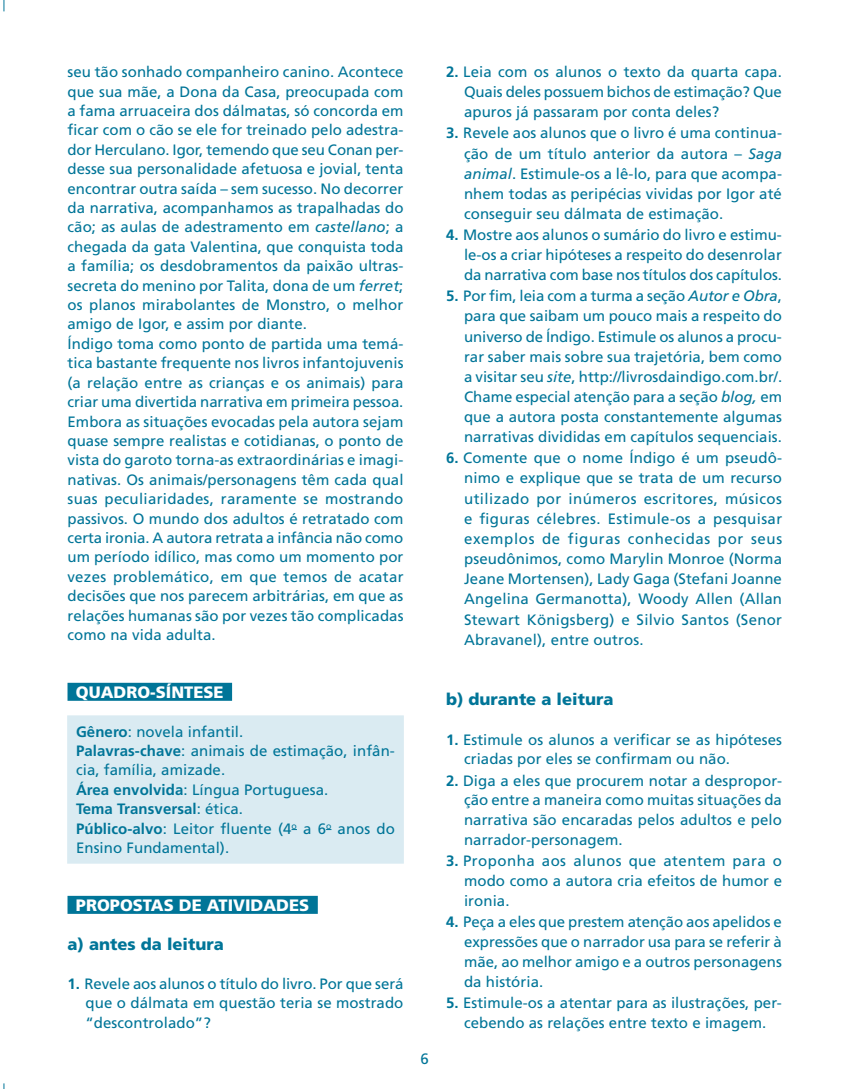
<style>
.page{position:relative;width:844px;height:1089px;background:#fff}
.page>*{position:absolute;margin:0;border:0;box-sizing:border-box;transform-origin:0 0}
.t1{font:900 16.5px "Frutiger LT Std";color:#fff}
.t2{font:900 16.5px "Frutiger LT Std";color:#007598}
.t3{font:15px/19.4px "Frutiger LT Std";letter-spacing:.005em;color:#007598;text-align:justify}
.s1{font-style:italic}
.s2{font-weight:700}
</style>
<div class="page">
<div style="left:67px;top:715px;width:337px;height:148px;background:#daebf2;border:2px solid #daebf2"></div>
<div style="left:68px;top:682px;width:164px;height:18px;background:#007598"></div>
<div style="left:68px;top:895px;width:250px;height:18px;background:#007598"></div>
<svg style="left:3px;top:0;width:2px;height:11px"></svg>
<svg style="left:3px;top:1083px;width:2px;height:6px"></svg>
<p class="t3" style="left:68px;top:62px;width:337px;text-align:left">seu tão sonhado companheiro canino. Acontece que sua mãe, a Dona da Casa, preocupada com a fama arruaceira dos dálmatas, só concorda em ficar com o cão se ele for treinado pelo adestra&shy;dor Herculano. Igor, temendo que seu Conan per&shy;desse sua personalidade afetuosa e jovial, tenta encontrar outra saída – sem sucesso. No decorrer da narrativa, acompanhamos as trapalhadas do cão; as aulas de adestramento em <span class="s1">castellano</span>; a chegada da gata Valentina, que conquista toda a família; os desdobramentos da paixão ultras&shy;secreta do menino por Talita, dona de um <span class="s1">ferret</span>; os planos mirabolantes de Monstro, o melhor amigo de Igor, e assim por diante.<br>Índigo toma como ponto de partida uma temá&shy;tica bastante frequente nos livros infantojuvenis (a relação entre as crianças e os animais) para criar uma divertida narrativa em primeira pessoa.<br>Embora as situações evocadas pela autora sejam quase sempre realistas e cotidianas, o ponto de vista do garoto torna-as extraordinárias e imagi&shy;nativas. Os animais/personagens têm cada qual suas peculiaridades, raramente se mostrando passivos. O mundo dos adultos é retratado com certa ironia. A autora retrata a infância não como um período idílico, mas como um momento por vezes problemático, em que temos de acatar decisões que nos parecem arbitrárias, em que as relações humanas são por vezes tão complicadas como na vida adulta.</p>
<p class="t1" style="left:76px;top:682px;width:149px">QUADRO-SÍNTESE</p>
<p class="t3" style="left:76px;top:721px;width:320px;text-align:left"><span class="s2">Gênero</span>: novela infantil.<br><span class="s2">Palavras-chave</span>: animais de estimação, infân&shy;cia, família, amizade.<br><span class="s2">Área envolvida</span>: Língua Portuguesa.<br><span class="s2">Tema Transversal</span>: ética.<br><span class="s2">Público-alvo</span>: Leitor fluente (4<sup>o</sup> a 6<sup>o</sup> anos do<br>Ensino Fundamental).</p>
<p class="t1" style="left:76px;top:894px;width:235px">PROPOSTAS DE ATIVIDADES</p>
<p class="t2" style="left:68px;top:934px;width:158px">a) antes da leitura</p>
<p class="t3" style="left:86px;top:973px;width:319px;text-indent:-18px"><span class="s2">1.</span> Revele aos alunos o título do livro. Por que será que o dálmata em questão teria se mostrado “descontrolado”?</p>
<p class="t3" style="left:464px;top:62px;width:319px;line-height:20.1px;text-indent:-18px"><span class="s2">2.</span> Leia com os alunos o texto da quarta capa.<br>Quais deles possuem bichos de estimação? Que apuros já passaram por conta deles?</p>
<p class="t3" style="left:464px;top:123px;width:319px;line-height:20.1px;text-indent:-18px"><span class="s2">3.</span> Revele aos alunos que o livro é uma continua&shy;ção de um título anterior da autora – <span class="s1">Saga animal</span>. Estimule-os a lê-lo, para que acompa&shy;nhem todas as peripécias vividas por Igor até conseguir seu dálmata de estimação.</p>
<p class="t3" style="left:464px;top:225px;width:319px;line-height:20.1px;text-indent:-18px"><span class="s2">4.</span> Mostre aos alunos o sumário do livro e estimu&shy;le-os a criar hipóteses a respeito do desenrolar da narrativa com base nos títulos dos capítulos.</p>
<p class="t3" style="left:464px;top:286px;width:320px;line-height:20.1px;text-indent:-18px"><span class="s2">5.</span> Por fim, leia com a turma a seção <span class="s1">Autor e Obra</span>, para que saibam um pouco mais a respeito do universo de Índigo. Estimule os alunos a procu&shy;rar saber mais sobre sua trajetória, bem como a visitar seu <span class="s1">site</span>, http://livrosdaindigo.com.br/.<br>Chame especial atenção para a seção <span class="s1">blog,</span> em que a autora posta constantemente algumas narrativas divididas em capítulos sequenciais.</p>
<p class="t3" style="left:464px;top:448px;width:320px;line-height:20.1px;text-indent:-18px"><span class="s2">6.</span> Comente que o nome Índigo é um pseudô&shy;nimo e explique que se trata de um recurso utilizado por inúmeros escritores, músicos e figuras célebres. Estimule-os a pesquisar exemplos de figuras conhecidas por seus pseudônimos, como Marylin Monroe (Norma Jeane Mortensen), Lady Gaga (Stefani Joanne Angelina Germanotta), Woody Allen (Allan Stewart Königsberg) e Silvio Santos (Senor Abravanel), entre outros.</p>
<p class="t3" style="left:420px;top:1049px;width:10px">6</p>
<p class="t2" style="left:446px;top:689px;width:169px">b) durante a leitura</p>
<p class="t3" style="left:464px;top:729px;width:319px;line-height:19.8px;text-indent:-18px"><span class="s2">1.</span> Estimule os alunos a verificar se as hipóteses criadas por eles se confirmam ou não.</p>
<p class="t3" style="left:464px;top:770px;width:319px;line-height:19.8px;text-indent:-18px"><span class="s2">2.</span> Diga a eles que procurem notar a despropor&shy;ção entre a maneira como muitas situações da narrativa são encaradas pelos adultos e pelo narrador-personagem.</p>
<p class="t3" style="left:464px;top:851px;width:319px;line-height:19.8px;text-indent:-18px"><span class="s2">3.</span> Proponha aos alunos que atentem para o modo como a autora cria efeitos de humor e ironia.</p>
<p class="t3" style="left:464px;top:911px;width:319px;line-height:19.8px;text-indent:-18px"><span class="s2">4.</span> Peça a eles que prestem atenção aos apelidos e expressões que o narrador usa para se referir à mãe, ao melhor amigo e a outros personagens da história.</p>
<p class="t3" style="left:446px;top:992px;width:337px;line-height:19.8px;text-align:center"><span class="s2">5.</span> Estimule-os a atentar para as ilustrações, per&shy;cebendo as relações entre texto e imagem.</p>
</div>
